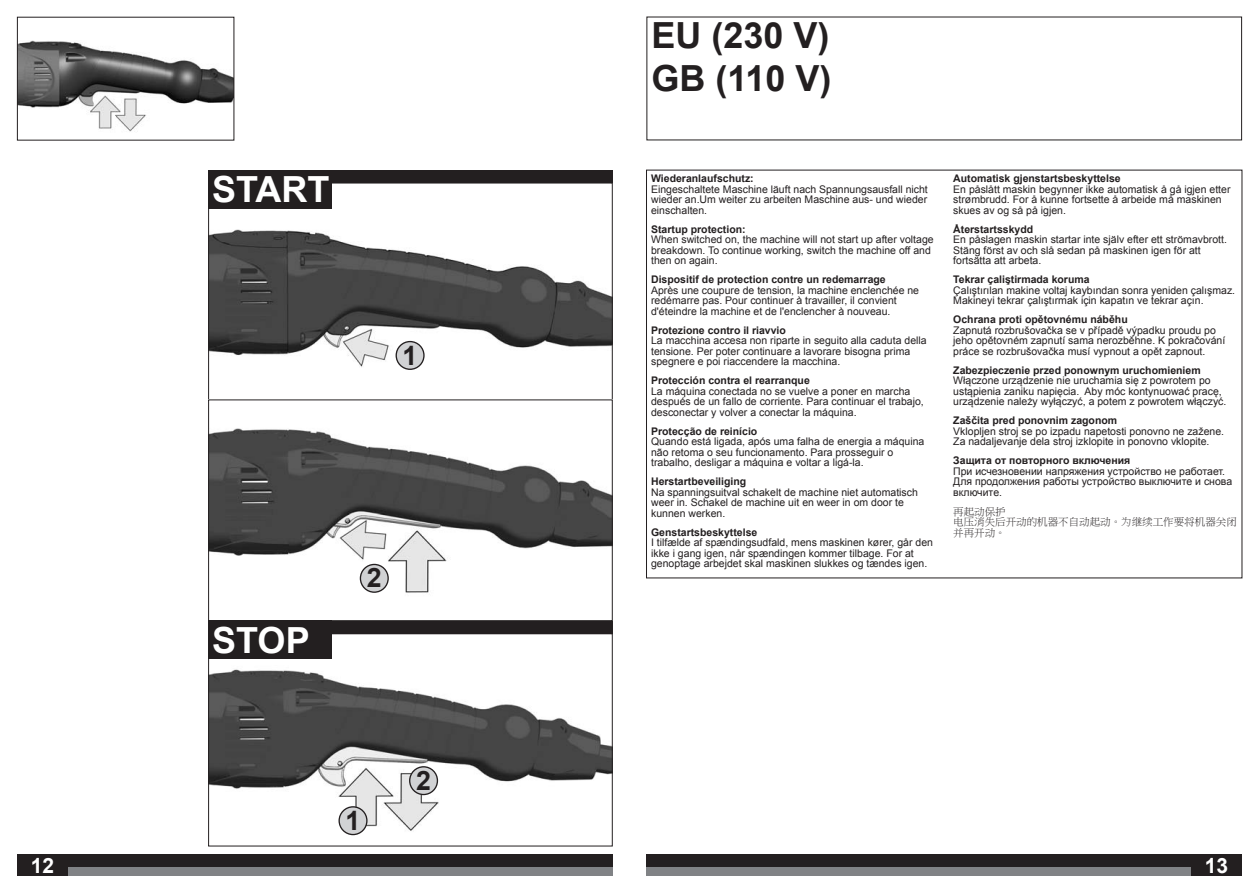
<style>
.page{position:relative;width:1259px;height:893px;background:#fff}
.page>*{position:absolute;margin:0;border:0;box-sizing:border-box;transform-origin:0 0}
.t1{font:700 36px/43.2px "Arial";color:#231f20}
.t2{font:700 36px "Arial";color:#fff}
.t3{font:700 26.7px "Arial";color:#231f20}
.t4{font:700 21px "Arial";color:#fff}
.t5{font:10.5px/10.5px "Arial";color:#231f20}
.t6{font:700 10.5px "Arial";color:#231f20}
.t7{font:10.5px/10.5px "P Ming Li U";color:#231f20}
</style>
<div class="page">
<div style="left:17px;top:855px;width:595px;height:21px;background:#231f20"></div>
<div style="left:68px;top:867px;width:544px;height:9px;background:#808285"></div>
<div style="left:646px;top:855px;width:596px;height:21px;background:#231f20"></div>
<div style="left:646px;top:867px;width:545px;height:9px;background:#808285"></div>
<img style="left:19px;top:40px;width:213px;height:92px">
<img style="left:210px;top:201px;width:400px;height:169px">
<div style="left:208px;top:183px;width:404px;height:217px;border:1px solid #231f20"></div>
<div style="left:285px;top:170px;width:327px;height:13px;background:#231f20"></div>
<div style="left:208px;top:170px;width:123px;height:38px;background:#231f20"></div>
<svg style="left:210px;top:428px;width:400px;height:165px"></svg>
<div style="left:208px;top:400px;width:404px;height:221px;border:1px solid #231f20"></div>
<img style="left:210px;top:642px;width:400px;height:194px">
<div style="left:208px;top:634px;width:404px;height:212px;border:1px solid #231f20"></div>
<div style="left:285px;top:621px;width:327px;height:13px;background:#231f20"></div>
<div style="left:208px;top:621px;width:123px;height:38px;background:#231f20"></div>
<div style="left:396px;top:342px;width:28px;height:27px;background:#d1d2d4;border-radius:50%"></div>
<div style="left:395px;top:341px;width:29px;height:29px;border:1px solid #231f20;border-radius:50%"></div>
<div style="left:360px;top:564px;width:28px;height:28px;background:#d1d2d4;border-radius:50%"></div>
<div style="left:360px;top:564px;width:29px;height:29px;border:1px solid #231f20;border-radius:50%"></div>
<div style="left:410px;top:767px;width:27px;height:27px;background:#d1d2d4;border-radius:50%"></div>
<div style="left:409px;top:766px;width:29px;height:29px;border:1px solid #231f20;border-radius:50%"></div>
<div style="left:339px;top:807px;width:28px;height:27px;background:#d1d2d4;border-radius:50%"></div>
<div style="left:338px;top:806px;width:29px;height:29px;border:1px solid #231f20;border-radius:50%"></div>
<h1 class="t2" style="left:212px;top:170px;width:119px">START</h1>
<h2 class="t3" style="left:403px;top:340px;width:16px">1</h2>
<h1 class="t2" style="left:212px;top:620px;width:99px">STOP</h1>
<h2 class="t3" style="left:367px;top:563px;width:16px">2</h2>
<h2 class="t3" style="left:345px;top:806px;width:16px">1</h2>
<h2 class="t3" style="left:416px;top:766px;width:16px">2</h2>
<h1 class="t1" style="left:651px;top:14px;width:182px">EU (230 V)<br>GB (110 V)</h1>
<p class="t6" style="left:651px;top:173px;width:104px">Wiederanlaufschutz:</p>
<p class="t5" style="left:651px;top:184px;width:278px;text-align:justify">Eingeschaltete Maschine läuft nach Spannungsausfall nicht wieder an.Um weiter zu arbeiten Maschine aus- und wieder einschalten.</p>
<p class="t6" style="left:651px;top:223px;width:96px">Startup protection:</p>
<p class="t5" style="left:651px;top:234px;width:284px">When switched on, the machine will not start up after voltage breakdown. To continue working, switch the machine off and then on again.</p>
<p class="t6" style="left:651px;top:274px;width:236px">Dispositif de protection contre un redemarrage</p>
<p class="t5" style="left:651px;top:285px;width:269px">Après une coupure de tension, la machine enclenchée ne redémarre pas. Pour continuer à travailler, il convient d'éteindre la machine et de l'enclencher à nouveau.</p>
<p class="t6" style="left:651px;top:324px;width:136px">Protezione contro il riavvio</p>
<p class="t5" style="left:651px;top:335px;width:277px">La macchina accesa non riparte in seguito alla caduta della tensione. Per poter continuare a lavorare bisogna prima spegnere e poi riaccendere la macchina.</p>
<p class="t6" style="left:651px;top:375px;width:160px">Protección contra el rearranque</p>
<p class="t5" style="left:651px;top:386px;width:274px">La máquina conectada no se vuelve a poner en marcha después de un fallo de corriente. Para continuar el trabajo, desconectar y volver a conectar la máquina.</p>
<p class="t6" style="left:651px;top:425px;width:108px">Protecção de reinício</p>
<p class="t5" style="left:651px;top:436px;width:275px">Quando está ligada, após uma falha de energia a máquina não retoma o seu funcionamento. Para prosseguir o trabalho, desligar a máquina e voltar a ligá-la.</p>
<p class="t6" style="left:651px;top:476px;width:97px">Herstartbeveiliging</p>
<p class="t5" style="left:651px;top:487px;width:268px">Na spanningsuitval schakelt de machine niet automatisch weer in. Schakel de machine uit en weer in om door te kunnen werken.</p>
<p class="t6" style="left:651px;top:526px;width:108px">Genstartsbeskyttelse</p>
<p class="t5" style="left:651px;top:537px;width:283px">I tilfælde af spændingsudfald, mens maskinen kører, går den ikke i gang igen, når spændingen kommer tilbage. For at genoptage arbejdet skal maskinen slukkes og tændes igen.</p>
<p class="t6" style="left:953px;top:173px;width:169px">Automatisk gjenstartsbeskyttelse</p>
<p class="t5" style="left:953px;top:184px;width:279px">En påslått maskin begynner ikke automatisk å gå igjen etter strømbrudd. For å kunne fortsette å arbeide må maskinen skues av og så på igjen.</p>
<p class="t6" style="left:953px;top:223px;width:81px">Återstartsskydd</p>
<p class="t5" style="left:953px;top:234px;width:275px">En påslagen maskin startar inte själv efter ett strömavbrott.<br>Stäng först av och slå sedan på maskinen igen för att fortsätta att arbeta.</p>
<p class="t6" style="left:953px;top:274px;width:138px">Tekrar çaliştirmada koruma</p>
<p class="t5" style="left:953px;top:285px;width:283px">Çalıştırılan makine voltaj kaybından sonra yeniden çalışmaz.<br>Makineyi tekrar çalıştırmak için kapatın ve tekrar açın.</p>
<p class="t6" style="left:953px;top:314px;width:176px">Ochrana proti opětovnému náběhu</p>
<p class="t5" style="left:953px;top:325px;width:273px">Zapnutá rozbrušovačka se v případě výpadku proudu po jeho opětovném zapnutí sama nerozběhne. K pokračování práce se rozbrušovačka musí vypnout a opět zapnout.</p>
<p class="t6" style="left:953px;top:364px;width:249px">Zabezpieczenie przed ponownym uruchomieniem</p>
<p class="t5" style="left:953px;top:375px;width:275px">Włączone urządzenie nie uruchamia się z powrotem po ustąpienia zaniku napięcia. Aby móc kontynuować pracę, urządzenie należy wyłączyć, a potem z powrotem włączyć.</p>
<p class="t6" style="left:953px;top:415px;width:165px">Zaščita pred ponovnim zagonom</p>
<p class="t5" style="left:953px;top:426px;width:272px">Vklopljen stroj se po izpadu napetosti ponovno ne zažene.<br>Za nadaljevanje dela stroj izklopite in ponovno vklopite.</p>
<p class="t6" style="left:953px;top:455px;width:179px">Защита от повторного включения</p>
<p class="t5" style="left:953px;top:466px;width:280px">При исчезновении напряжения устройство не работает.<br>Для продолжения работы устройство выключите и снова включите.</p>
<p class="t7" style="left:953px;top:506px;width:285px">再起动保护<br>电压消失后开动的机器不自动起动。为继续工作要将机器关闭并再开动。</p>
<h3 class="t4" style="left:31px;top:854px;width:25px">12</h3>
<h3 class="t4" style="left:1204px;top:854px;width:25px">13</h3>
</div>
